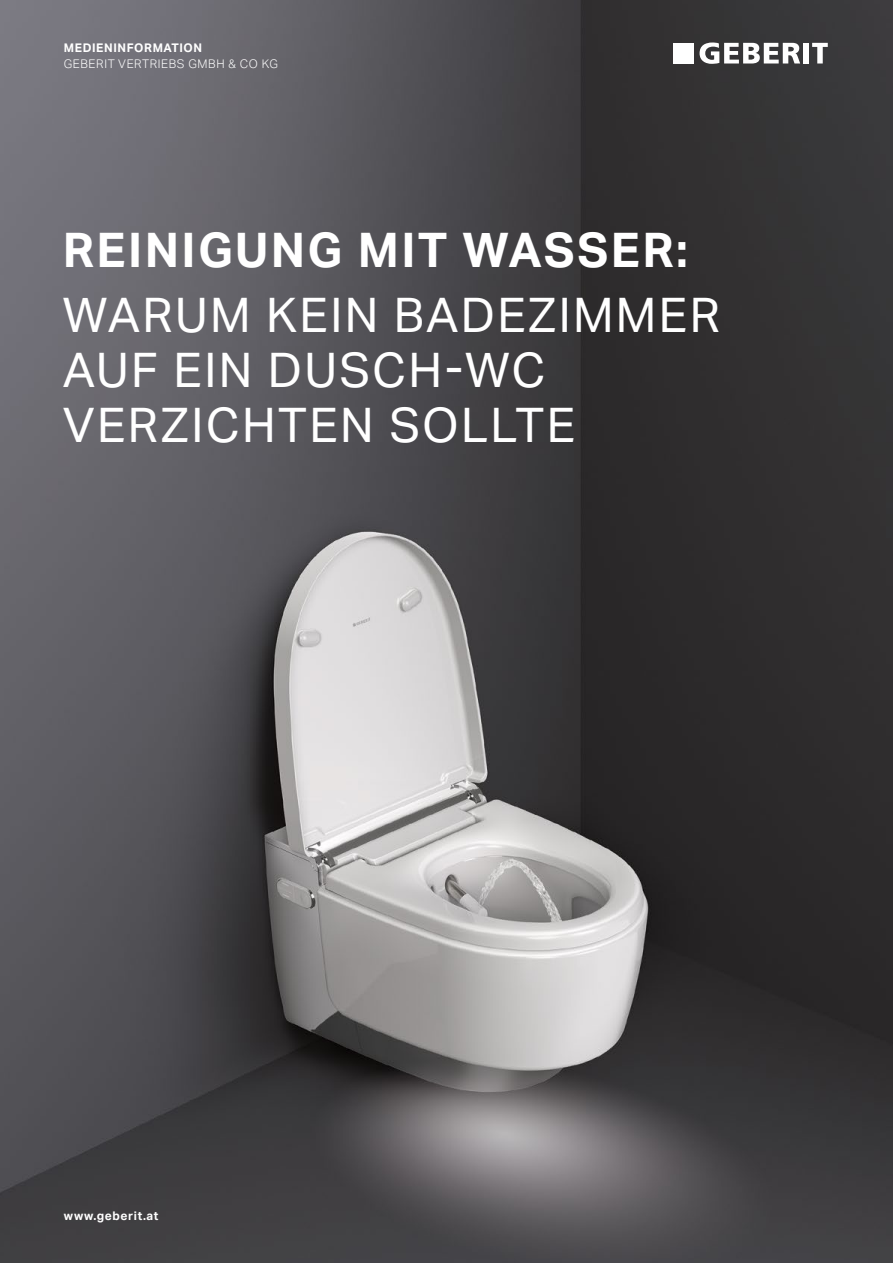
<style>
.page{position:relative;width:893px;height:1263px;background:#fff}
.page>*{position:absolute;margin:0;border:0;box-sizing:border-box;transform-origin:0 0}
.t1{font:47.85px/55.1px "Aktiv Grotesk Geberit";letter-spacing:.05em;color:#fff}
.t2{font:700 47.85px "Aktiv Grotesk Geberit";letter-spacing:.05em;color:#fff}
.t3{font:700 12px "Aktiv Grotesk Geberit";letter-spacing:.05em;color:#fff}
.t4{font:300 12px "Aktiv Grotesk Geberit";letter-spacing:.05em;color:#fff}
</style>
<div class="page">
<img style="left:0;top:0;width:893px;height:1263px">
<svg style="left:700px;top:43px;width:100px;height:21px"></svg>
<div style="left:804px;top:43px;width:5px;height:20px;background:#fff"></div>
<svg style="left:812px;top:43px;width:16px;height:20px"></svg>
<div style="left:673px;top:43px;width:21px;height:20px;background:#fff"></div>
<p class="t3" style="left:64px;top:40px;width:140px">MEDIENINFORMATION</p>
<p class="t4" style="left:64px;top:57px;width:216px">GEBERIT VERTRIEBS GMBH &amp; CO KG</p>
<p class="t2" style="left:63px;top:221px;width:627px">REINIGUNG MIT WASSER:</p>
<p class="t1" style="left:63px;top:287px;width:659px">WARUM KEIN BADEZIMMER<br>AUF EIN DUSCH-WC<br>VERZICHTEN SOLLTE</p>
<p class="t3" style="left:64px;top:1209px;width:96px">www.geberit.at</p>
</div>
